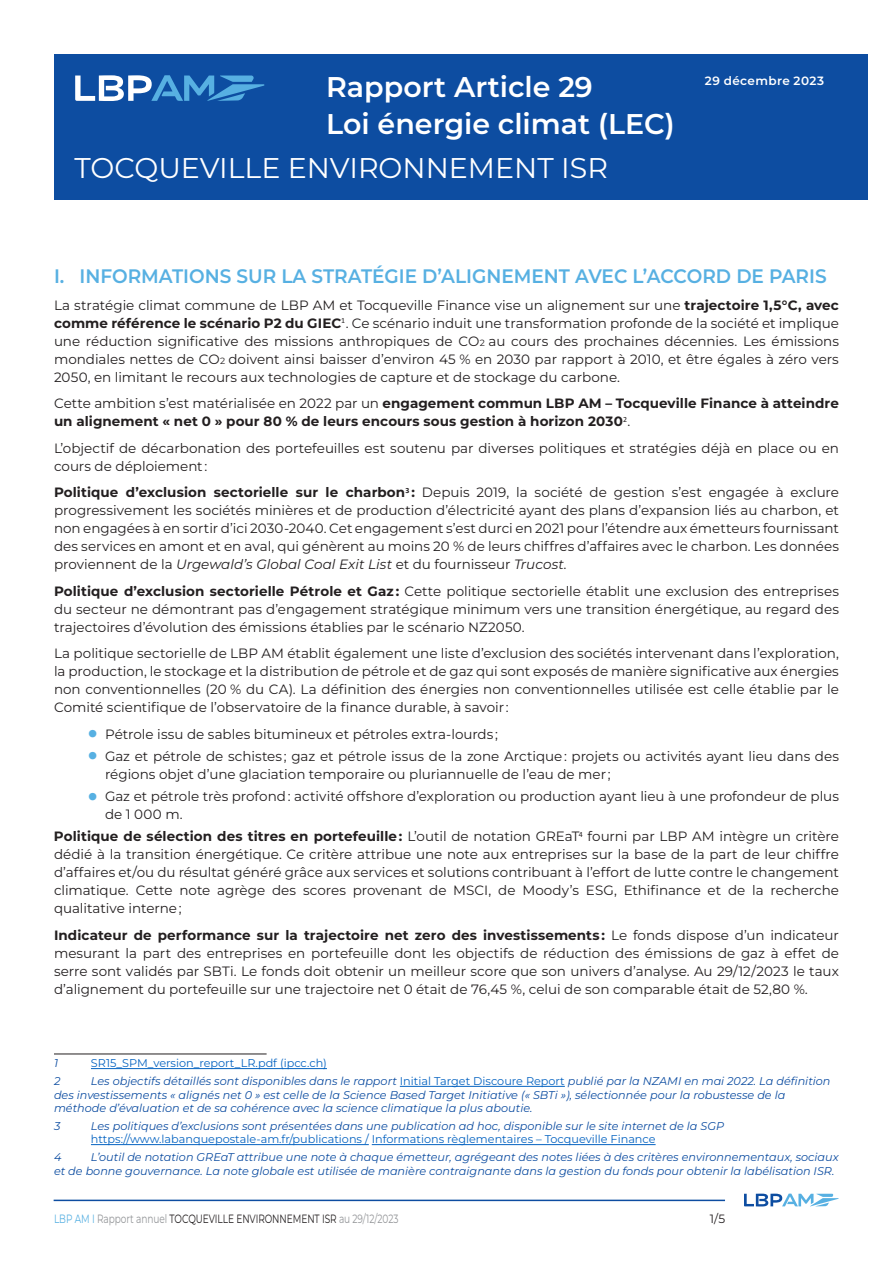
<style>
.page{position:relative;width:893px;height:1263px;background:#fff}
.page>*{position:absolute;margin:0;border:0;box-sizing:border-box;transform-origin:0 0}
.t1{font:600 28.5px/37.5px "Montserrat";color:#fff}
.t2{font:28.5px "Montserrat";color:#fff}
.t3{font:600 19.5px "Montserrat";color:#57b0e2;scale:.95 1}
.t4{font:13.5px/18px "Montserrat";color:#231f20;text-align:justify}
.t5{font:700 13.5px/18px "Montserrat";letter-spacing:.005em;color:#231f20}
.t6{font:12px "Montserrat";letter-spacing:-.005em;color:#231f20;scale:.75 1}
.t7{font:600 12px "Montserrat";letter-spacing:.03em;color:#fff}
.t8{font:12px "Montserrat";letter-spacing:-.005em;color:#231f20}
.t9{font:italic 11.25px/13.5px "Montserrat";color:#0d4da1}
.t10{font:11.25px "Montserrat";color:#0563c1}
.s1{font-weight:700}
.s2{font-size:9px}
.s3{font-weight:400}
.s4{font-style:italic}
.s5{font-weight:900;font-size:22.5px;color:#57b0e2}
.s6{font-style:normal;color:#0563c1}
.s7{color:#57b0e2}
.s8{color:#939598}
</style>
<div class="page">
<hr style="left:54px;top:1199px;width:671px;height:2px;background:#0d4da1">
<svg style="left:744px;top:1193px;width:95px;height:13px"></svg>
<div style="left:54px;top:54px;width:814px;height:146px;background:#0d4da1"></div>
<hr style="left:54px;top:1053px;width:213px;height:1px;background:#231f20">
<hr style="left:91px;top:1068px;width:236px;height:1px;background:#0563c1">
<hr style="left:400px;top:1086px;width:165px;height:1px;background:#0563c1">
<hr style="left:91px;top:1144px;width:278px;height:1px;background:#0563c1">
<hr style="left:372px;top:1144px;width:284px;height:1px;background:#0563c1">
<svg style="left:75px;top:75px;width:189px;height:26px"></svg>
<h1 class="t1" style="left:326px;top:67px;width:350px">Rapport Article 29<br>Loi énergie climat (LEC)</h1>
<p class="t7" style="left:705px;top:72px;width:121px">29 décembre 2023</p>
<h1 class="t2" style="left:74px;top:149px;width:535px">TOCQUEVILLE ENVIRONNEMENT ISR</h1>
<h2 class="t3" style="left:54px;top:263px;width:815px">I. INFORMATIONS SUR LA STRATÉGIE D’ALIGNEMENT AVEC L’ACCORD DE PARIS</h2>
<p class="t4" style="left:54px;top:295px;width:786px">La stratégie climat commune de LBP AM et Tocqueville Finance vise un alignement sur une <span class="s1">trajectoire 1,5°C, avec comme référence le scénario P2 du GIEC</span><sup>1</sup>. Ce scénario induit une transformation profonde de la société et implique une réduction significative des missions anthropiques de CO<span class="s2">2</span> au cours des prochaines décennies. Les émissions mondiales nettes de CO<span class="s2">2</span> doivent ainsi baisser d’environ 45 % en 2030 par rapport à 2010, et être égales à zéro vers 2050, en limitant le recours aux technologies de capture et de stockage du carbone.</p>
<p class="t5" style="left:54px;top:394px;width:786px"><span class="s3">Cette ambition s’est matérialisée en 2022 par un</span> engagement commun LBP AM – Tocqueville Finance à atteindre un alignement « net 0 » pour 80 % de leurs encours sous gestion à horizon 2030<sup>2</sup><span class="s3">.</span></p>
<p class="t4" style="left:54px;top:438px;width:786px">L’objectif de décarbonation des portefeuilles est soutenu par diverses politiques et stratégies déjà en place ou en cours de déploiement :</p>
<p class="t4" style="left:54px;top:483px;width:786px"><span class="s1">Politique d’exclusion sectorielle sur le charbon</span><sup>3</sup> <span class="s1">:</span> Depuis 2019, la société de gestion s’est engagée à exclure progressivement les sociétés minières et de production d’électricité ayant des plans d’expansion liés au charbon, et non engagées à en sortir d’ici 2030-2040. Cet engagement s’est durci en 2021 pour l’étendre aux émetteurs fournissant des services en amont et en aval, qui génèrent au moins 20 % de leurs chiffres d’affaires avec le charbon. Les données proviennent de la <span class="s4">Urgewald’s Global Coal Exit List</span> et du fournisseur <span class="s4">Trucost.</span></p>
<p class="t4" style="left:54px;top:581px;width:786px"><span class="s1">Politique d’exclusion sectorielle Pétrole et Gaz :</span> Cette politique sectorielle établit une exclusion des entreprises du secteur ne démontrant pas d’engagement stratégique minimum vers une transition énergétique, au regard des trajectoires d’évolution des émissions établies par le scénario NZ2050.</p>
<p class="t4" style="left:54px;top:644px;width:786px">La politique sectorielle de LBP AM établit également une liste d’exclusion des sociétés intervenant dans l’exploration, la production, le stockage et la distribution de pétrole et de gaz qui sont exposés de manière significative aux énergies non conventionnelles (20 % du CA). La définition des énergies non conventionnelles utilisée est celle établie par le Comité scientifique de l’observatoire de la finance durable, à savoir :</p>
<p class="t4" style="left:88px;top:724px;width:412px"><span class="s5">•</span> Pétrole issu de sables bitumineux et pétroles extra-lourds ;</p>
<p class="t4" style="left:105px;top:747px;width:735px;text-indent:-17px"><span class="s5">•</span> Gaz et pétrole de schistes ; gaz et pétrole issus de la zone Arctique : projets ou activités ayant lieu dans des régions objet d’une glaciation temporaire ou pluriannuelle de l’eau de mer ;</p>
<p class="t4" style="left:105px;top:787px;width:735px;text-indent:-17px"><span class="s5">•</span> Gaz et pétrole très profond : activité offshore d’exploration ou production ayant lieu à une profondeur de plus de 1 000 m.</p>
<p class="t4" style="left:54px;top:827px;width:786px"><span class="s1">Politique de sélection des titres en portefeuille :</span> L’outil de notation GREaT<sup>4</sup> fourni par LBP AM intègre un critère dédié à la transition énergétique. Ce critère attribue une note aux entreprises sur la base de la part de leur chiffre d’affaires et/ou du résultat généré grâce aux services et solutions contribuant à l’effort de lutte contre le changement climatique. Cette note agrège des scores provenant de MSCI, de Moody’s ESG, Ethifinance et de la recherche qualitative interne ;</p>
<p class="t4" style="left:54px;top:926px;width:786px"><span class="s1">Indicateur de performance sur la trajectoire net zero des investissements :</span> Le fonds dispose d’un indicateur mesurant la part des entreprises en portefeuille dont les objectifs de réduction des émissions de gaz à effet de serre sont validés par SBTi. Le fonds doit obtenir un meilleur score que son univers d’analyse. Au 29/12/2023 le taux d’alignement du portefeuille sur une trajectoire net 0 était de 76,45 %, celui de son comparable était de 52,80 %<span class="s4">.</span></p>
<p class="t9" style="left:54px;top:1056px;width:6px">1</p>
<p class="t10" style="left:91px;top:1056px;width:237px">SR15_SPM_version_report_LR.pdf (ipcc.ch)</p>
<p class="t9" style="left:54px;top:1074px;width:8px">2</p>
<p class="t9" style="left:54px;top:1074px;width:778px;text-indent:37px">Les objectifs détaillés sont disponibles dans le rapport <span class="s6">Initial Target Discoure Report</span> publié par la NZAMI en mai 2022. La définition des investissements « alignés net 0 » est celle de la Science Based Target Initiative (« SBTi »), sélectionnée pour la robustesse de la méthode d’évaluation et de sa cohérence avec la science climatique la plus aboutie.</p>
<p class="t9" style="left:54px;top:1119px;width:8px">3</p>
<p class="t9" style="left:91px;top:1119px;width:635px">Les politiques d’exclusions sont présentées dans une publication ad hoc, disponible sur le site internet de la SGP</p>
<p class="t10" style="left:91px;top:1132px;width:566px">https://www.labanquepostale-am.fr/publications / Informations règlementaires – Tocqueville Finance</p>
<p class="t9" style="left:54px;top:1150px;width:9px">4</p>
<p class="t9" style="left:54px;top:1150px;width:786px;text-indent:37px">L’outil de notation GREaT attribue une note à chaque émetteur, agrégeant des notes liées à des critères environnementaux, sociaux et de bonne gouvernance. La note globale est utilisée de manière contraignante dans la gestion du fonds pour obtenir la labélisation ISR.</p>
<p class="t6" style="left:54px;top:1211px;width:461px"><span class="s7">LBP AM І</span> <span class="s8">Rapport annuel</span> TOCQUEVILLE ENVIRONNEMENT ISR <span class="s8">au 29/12/2023</span></p>
<p class="t8" style="left:710px;top:1211px;width:17px">1/5</p>
</div>
